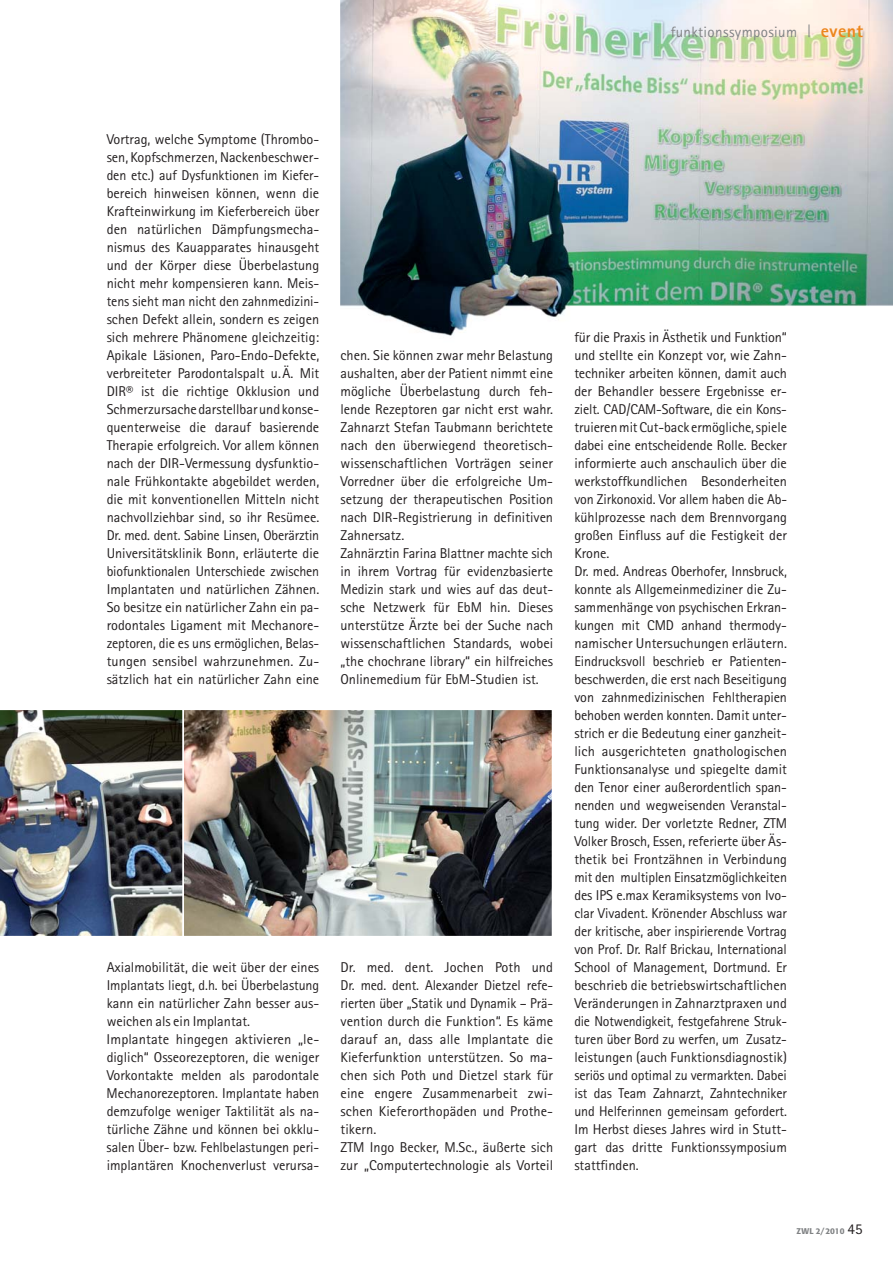
<style>
.page{position:relative;width:893px;height:1263px;background:#fff}
.page>*{position:absolute;margin:0;border:0;box-sizing:border-box;transform-origin:0 0}
.t1{font:800 18px "Rotis Sans Serif";letter-spacing:.025em;color:#ed861d}
.t2{font:15px "Rotis Sans Serif";letter-spacing:.025em;color:#808284}
.t3{font:14.25px/18px "Rotis Sans Serif";color:#231f20}
.t4{font:500 8.25px "Formata";color:#808284}
.s1{font-family:"Rotis Sans Serif";font-weight:400;font-size:15px;color:#231f20}
</style>
<div class="page">
<img style="left:0;top:710px;width:182px;height:226px">
<img style="left:185px;top:712px;width:365px;height:222px">
<div style="left:182px;top:709px;width:371px;height:228px;border:2px solid #fff"></div>
<img style="left:340px;top:0;width:553px;height:336px">
<svg style="left:809px;top:24px;width:1px;height:13px"></svg>
<p class="t2" style="left:671px;top:27px;width:128px">funktionssymposium</p>
<p class="t1" style="left:821px;top:25px;width:44px">event</p>
<p class="t3" style="left:107px;top:132px;width:214px;text-align:justify">Vortrag, welche Symptome (Thrombo&shy;sen, Kopfschmerzen, Nackenbeschwer&shy;den etc.) auf Dysfunktionen im Kiefer - bereich hinweisen können, wenn die Krafteinwirkung im Kieferbereich über den natürlichen Dämpfungsmecha&shy;nismus des Kauapparates hinausgeht und der Körper diese Überbelastung nicht mehr kompensieren kann. Meis&shy;tens sieht man nicht den zahnmedizini&shy;schen Defekt allein, sondern es zeigen sich mehrere Phänomene gleichzeitig:<br>Apikale Läsionen, Paro-Endo-Defekte, verbreiteter Parodontalspalt u.Ä. Mit DIR® ist die richtige Okklusion und Schmerzursache darstellbar und konse&shy;quenterweise die darauf basierende Therapie erfolgreich. Vor allem können nach der DIR-Vermessung dysfunktio&shy;nale Frühkontakte abgebildet werden, die mit konventionellen Mitteln nicht nachvollziehbar sind, so ihr Resümee.<br>Dr. med. dent. Sabine Linsen, Oberärztin Universitätsklinik Bonn, erläuterte die biofunktionalen Unterschiede zwischen Implantaten und natürlichen Zähnen.<br>So besitze ein natürlicher Zahn ein pa&shy;rodontales Ligament mit Mechanore&shy;zeptoren, die es uns ermöglichen, Belas&shy;tungen sensibel wahrzunehmen. Zu&shy;sätzlich hat ein natürlicher Zahn eine</p>
<p class="t3" style="left:107px;top:960px;width:214px">Axialmobilität, die weit über der eines Implantats liegt, d.h. bei Überbelastung kann ein natürlicher Zahn besser aus&shy;weichen als ein Implantat.<br>Implantate hingegen aktivieren „le - diglich“ Osseorezeptoren, die weniger Vorkontakte melden als parodontale Mechanorezeptoren. Implantate haben demzufolge weniger Taktilität als na&shy;türliche Zähne und können bei okklu - salen Über- bzw. Fehlbelastungen peri&shy;implantären Knochenverlust verursa-</p>
<p class="t3" style="left:340px;top:348px;width:214px">chen. Sie können zwar mehr Belastung aushalten, aber der Patient nimmt eine mögliche Überbelastung durch feh&shy;lende Rezeptoren gar nicht erst wahr.<br>Zahnarzt Stefan Taubmann berichtete nach den überwiegend theoretisch&shy;wissenschaftlichen Vorträgen seiner Vorredner über die erfolgreiche Um - setzung der therapeutischen Position nach DIR-Registrierung in definitiven Zahnersatz.<br>Zahnärztin Farina Blattner machte sich in ihrem Vortrag für evidenzbasierte Medizin stark und wies auf das deut&shy;sche Netzwerk für EbM hin. Dieses unterstütze Ärzte bei der Suche nach wissenschaftlichen Standards, wobei „the chochrane library“ ein hilfreiches Onlinemedium für EbM-Studien ist.</p>
<p class="t3" style="left:340px;top:960px;width:214px">Dr. med. dent. Jochen Poth und Dr. med. dent. Alexander Dietzel refe - rierten über „Statik und Dynamik – Prä&shy;vention durch die Funktion“. Es käme darauf an, dass alle Implantate die Kieferfunktion unterstützen. So ma&shy;chen sich Poth und Dietzel stark für eine engere Zusammenarbeit zwi&shy;schen Kieferorthopäden und Prothe - tikern.<br>ZTM Ingo Becker, M.Sc., äußerte sich zur „Computertechnologie als Vorteil</p>
<p class="t3" style="left:574px;top:330px;width:214px">für die Praxis in Ästhetik und Funktion“ und stellte ein Konzept vor, wie Zahn&shy;techniker arbeiten können, damit auch der Behandler bessere Ergebnisse er&shy;zielt. CAD/CAM-Software, die ein Kons&shy;truieren mit Cut-back ermögliche, spiele dabei eine entscheidende Rolle. Becker informierte auch anschaulich über die werkstoffkundlichen Besonderheiten von Zirkonoxid. Vor allem haben die Ab&shy;kühlprozesse nach dem Brennvorgang großen Einfluss auf die Festigkeit der Krone.<br>Dr. med. Andreas Oberhofer, Innsbruck, konnte als Allgemeinmediziner die Zu&shy;sammenhänge von psychischen Erkran&shy;kungen mit CMD anhand thermody - namischer Untersuchungen erläutern.<br>Eindrucksvoll beschrieb er Patienten - beschwerden, die erst nach Beseitigung von zahnmedizinischen Fehltherapien behoben werden konnten. Damit unter&shy;strich er die Bedeutung einer ganzheit&shy;lich ausgerichteten gnathologischen Funktionsanalyse und spiegelte damit den Tenor einer außerordentlich span&shy;nenden und wegweisenden Veranstal&shy;tung wider. Der vorletzte Redner, ZTM Volker Brosch, Essen, referierte über Äs&shy;thetik bei Frontzähnen in Verbindung mit den multiplen Einsatzmöglichkeiten des IPS e.max Keramiksystems von Ivo&shy;clar Vivadent. Krönender Abschluss war der kritische, aber inspirierende Vortrag von Prof. Dr. Ralf Brickau, International School of Management, Dortmund. Er beschrieb die betriebswirtschaftlichen Veränderungen in Zahnarztpraxen und die Notwendigkeit, festgefahrene Struk&shy;turen über Bord zu werfen, um Zusatz&shy;leistungen (auch Funktionsdiagnostik) seriös und optimal zu vermarkten. Dabei ist das Team Zahnarzt, Zahntechniker und Helferinnen gemeinsam gefordert.<br>Im Herbst dieses Jahres wird in Stutt&shy;gart das dritte Funktionssymposium stattfinden.</p>
<p class="t4" style="left:796px;top:1227px;width:68px">ZWL 2/2010 <span class="s1">45</span></p>
</div>
